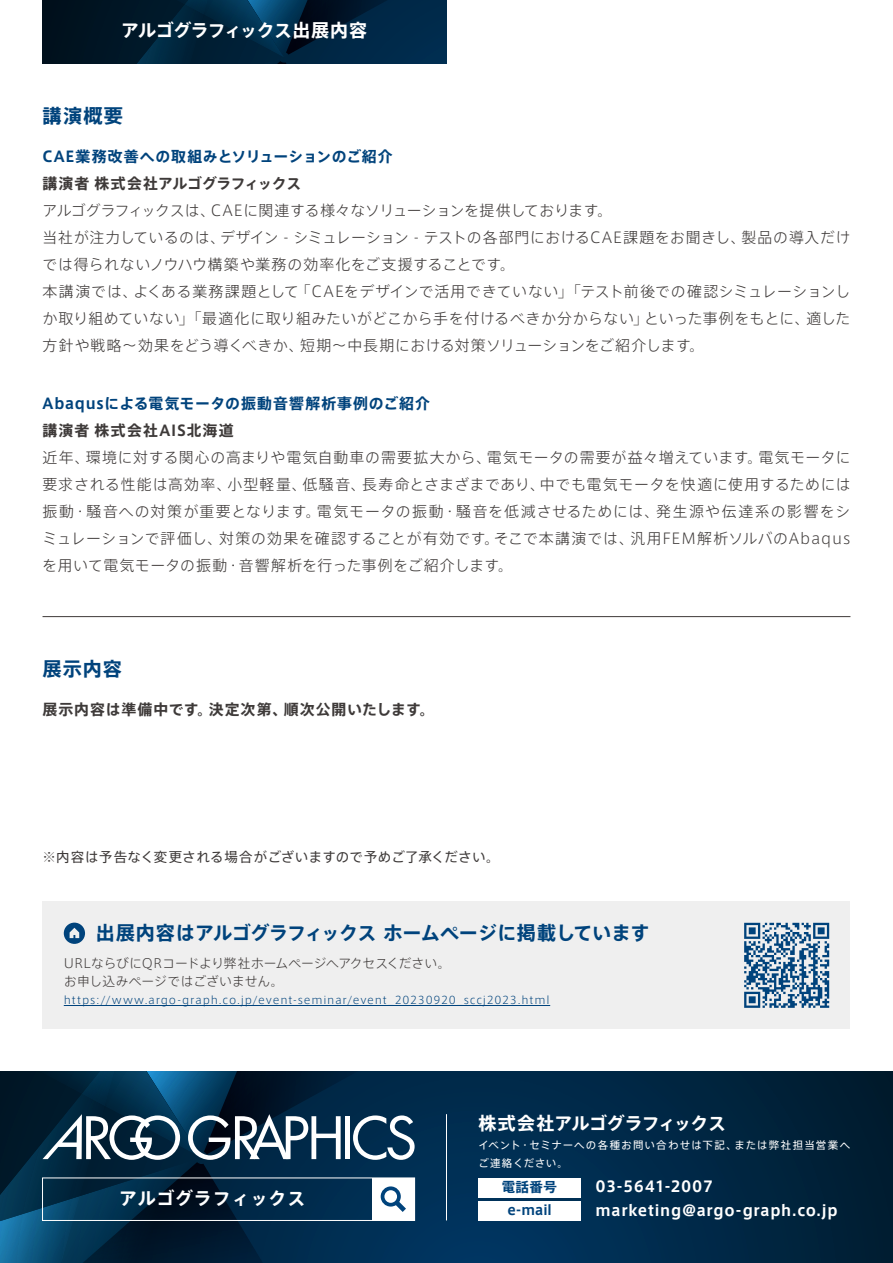
<style>
.page{position:relative;width:893px;height:1263px;background:#fff}
.page>*{position:absolute;margin:0;border:0;box-sizing:border-box;transform-origin:0 0}
.t1{font:700 19.2px "Axis Std";color:#00437c}
.t2{font:700 18px "Axis Std";letter-spacing:-.03em;color:#fff}
.t3{font:700 18px "Axis Std";letter-spacing:.04em;color:#fff}
.t4{font:700 15px/23.4px "Axis Std";letter-spacing:.05em;color:#fff}
.t5{font:300 14.85px/27px "Axis Std";letter-spacing:.03em;color:#3e3a39}
.t6{font:700 14.85px "Axis Std";letter-spacing:.05em;color:#00437c}
.t7{font:700 14.85px "Axis Std";letter-spacing:.06em;color:#3e3a39}
.t8{font:700 14.85px "Axis Std";letter-spacing:-.02em;color:#3e3a39}
.t9{font:13.5px "Axis Std";letter-spacing:.025em;color:#3e3a39}
.t10{font:700 13.5px/23.5px "Axis Std";letter-spacing:.015em;color:#00437c;text-align:center}
.t11{font:300 12.75px/18px "Axis Std";letter-spacing:.005em;color:#3e3a39}
.t12{font:300 10.65px "Axis Std";letter-spacing:.08em;color:#00437c}
.t13{font:10.5px/18px "Axis Std";letter-spacing:.1em;color:#fff}
</style>
<div class="page">
<svg style="left:524px;top:1071px;width:369px;height:192px;background:#002642"></svg>
<div style="left:478px;top:1178px;width:102px;height:19px;background:#fff"></div>
<div style="left:478px;top:1201px;width:102px;height:19px;background:#fff"></div>
<svg style="left:0;top:1071px;width:524px;height:192px;background:#193e5a"></svg>
<hr style="left:446px;top:1114px;width:1px;height:106px;background:#fff">
<svg style="left:43px;top:0;width:403px;height:64px;background:#002139"></svg>
<div style="left:43px;top:901px;width:807px;height:128px;background:#efefef"></div>
<svg style="left:64px;top:923px;width:21px;height:21px"></svg>
<hr style="left:64px;top:1005px;width:486px;height:1px;background:#00437c">
<hr style="left:43px;top:616px;width:807px;height:1px;background:#3e3a39">
<svg style="left:744px;top:923px;width:85px;height:85px"></svg>
<p class="t2" style="left:121px;top:17px;width:247px">アルゴグラフィックス出展内容</p>
<p class="t1" style="left:43px;top:101px;width:82px">講演概要</p>
<p class="t6" style="left:43px;top:145px;width:352px">CAE業務改善への取組みとソリューションのご紹介</p>
<p class="t8" style="left:43px;top:172px;width:260px">講演者 株式会社アルゴグラフィックス</p>
<p class="t5" style="left:43px;top:196px;width:809px">アルゴグラフィックスは、CAEに関連する様々なソリューションを提供しております。<br>当社が注力しているのは、デザイン - シミュレーション - テストの各部門におけるCAE課題をお聞きし、製品の導入だけでは得られないノウハウ構築や業務の効率化をご支援することです。<br>本講演では、よくある業務課題として「CAEをデザインで活用できていない」「テスト前後での確認シミュレーションしか取り組めていない」「最適化に取り組みたいがどこから手を付けるべきか分からない」といった事例をもとに、適した方針や戦略～効果をどう導くべきか、短期～中長期における対策ソリューションをご紹介します。</p>
<p class="t6" style="left:43px;top:392px;width:389px">Abaqusによる電気モータの振動音響解析事例のご紹介</p>
<p class="t7" style="left:43px;top:419px;width:193px">講演者 株式会社AIS北海道</p>
<p class="t5" style="left:43px;top:443px;width:809px;text-align:justify">近年、環境に対する関心の高まりや電気自動車の需要拡大から、電気モータの需要が益々増えています。電気モータに要求される性能は高効率、小型軽量、低騒音、長寿命とさまざまであり、中でも電気モータを快適に使用するためには振動・騒音への対策が重要となります。電気モータの振動・騒音を低減させるためには、発生源や伝達系の影響をシミュレーションで評価し、対策の効果を確認することが有効です。そこで本講演では、汎用FEM解析ソルバのAbaqusを用いて電気モータの振動・音響解析を行った事例をご紹介します。</p>
<p class="t1" style="left:43px;top:654px;width:81px">展示内容</p>
<p class="t7" style="left:43px;top:698px;width:394px">展示内容は準備中です。決定次第、順次公開いたします。</p>
<p class="t9" style="left:43px;top:847px;width:459px">※内容は予告なく変更される場合がございますので予めご了承ください。</p>
<p class="t1" style="left:96px;top:918px;width:556px">出展内容はアルゴグラフィックス ホームページに掲載しています</p>
<p class="t11" style="left:64px;top:953px;width:388px">URLならびにQRコードより弊社ホームページへアクセスください。お申し込みページではございません。</p>
<p class="t12" style="left:64px;top:992px;width:487px">https://www.argo-graph.co.jp/event-seminar/event_20230920_sccj2023.html</p>
<p class="t2" style="left:478px;top:1109px;width:249px">株式会社アルゴグラフィックス</p>
<p class="t3" style="left:119px;top:1184px;width:188px">アルゴグラフィックス</p>
<p class="t13" style="left:478px;top:1135px;width:373px">イベント・セミナーへの各種お問い合わせは下記、または弊社担当営業へご連絡ください。</p>
<p class="t10" style="left:502px;top:1174px;width:57px">電話番号e-mail</p>
<p class="t4" style="left:596px;top:1174px;width:243px">03-5641-2007 marketing@argo-graph.co.jp</p>
</div>
